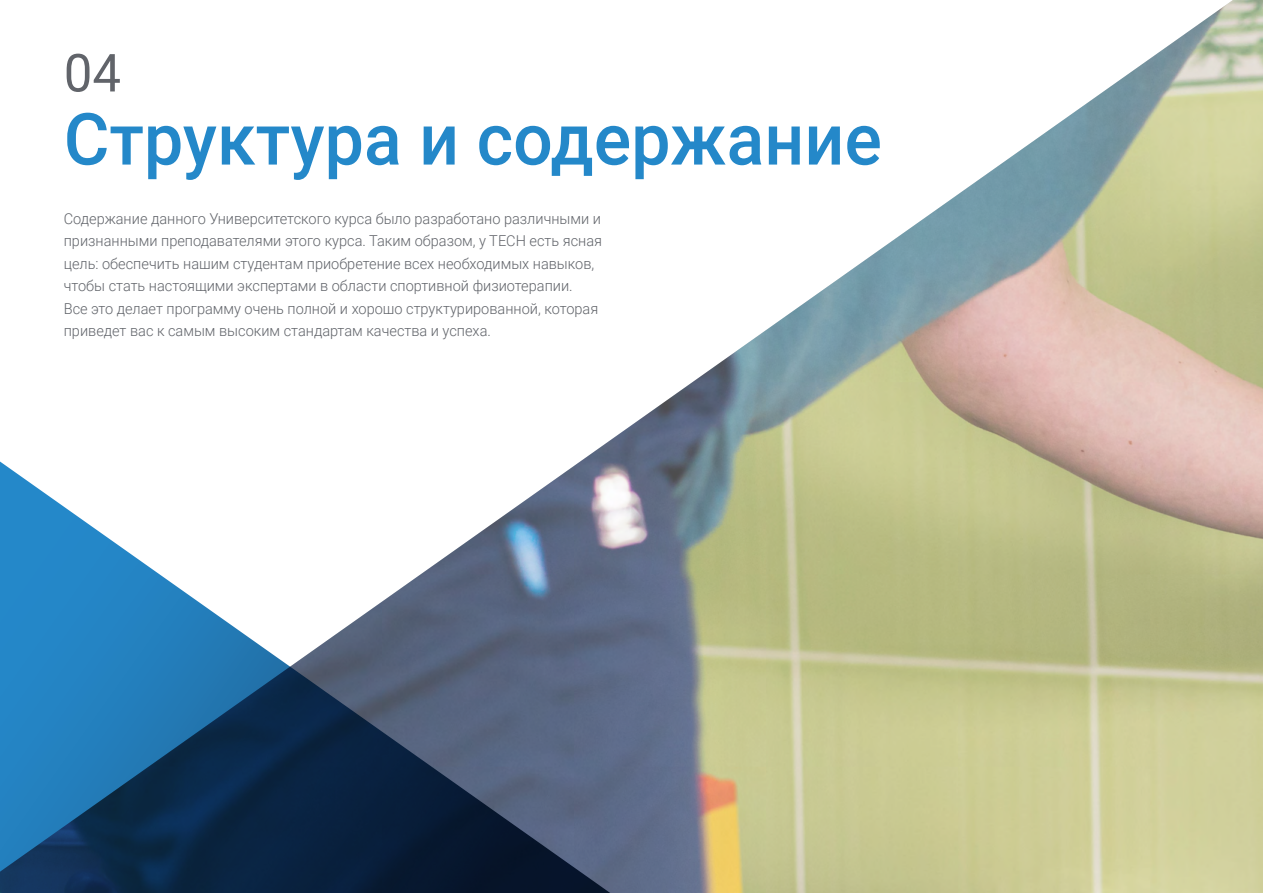
<style>
.page{position:relative;width:1263px;height:893px;background:#fff}
.page>*{position:absolute;margin:0;border:0;box-sizing:border-box;transform-origin:0 0}
.t1{font:500 72px "Roboto";color:#2488c9}
.t2{font:52.5px "Roboto";color:#61646a}
.t3{font:300 15px/22.5px "Roboto";color:#61646a}
</style>
<div class="page">
<img style="left:602px;top:0;width:661px;height:893px">
<svg style="left:0;top:446px;width:640px;height:447px"></svg>
<h2 class="t2" style="left:64px;top:36px;width:59px">04</h2>
<h1 class="t1" style="left:64px;top:89px;width:820px">Структура и содержание</h1>
<p class="t3" style="left:64px;top:207px;width:540px">Содержание данного Университетского курса было разработано различными и признанными преподавателями этого курса. Таким образом, у TECH есть ясная цель: обеспечить нашим студентам приобретение всех необходимых навыков, чтобы стать настоящими экспертами в области спортивной физиотерапии.<br>Все это делает программу очень полной и хорошо структурированной, которая приведет вас к самым высоким стандартам качества и успеха.</p>
</div>
